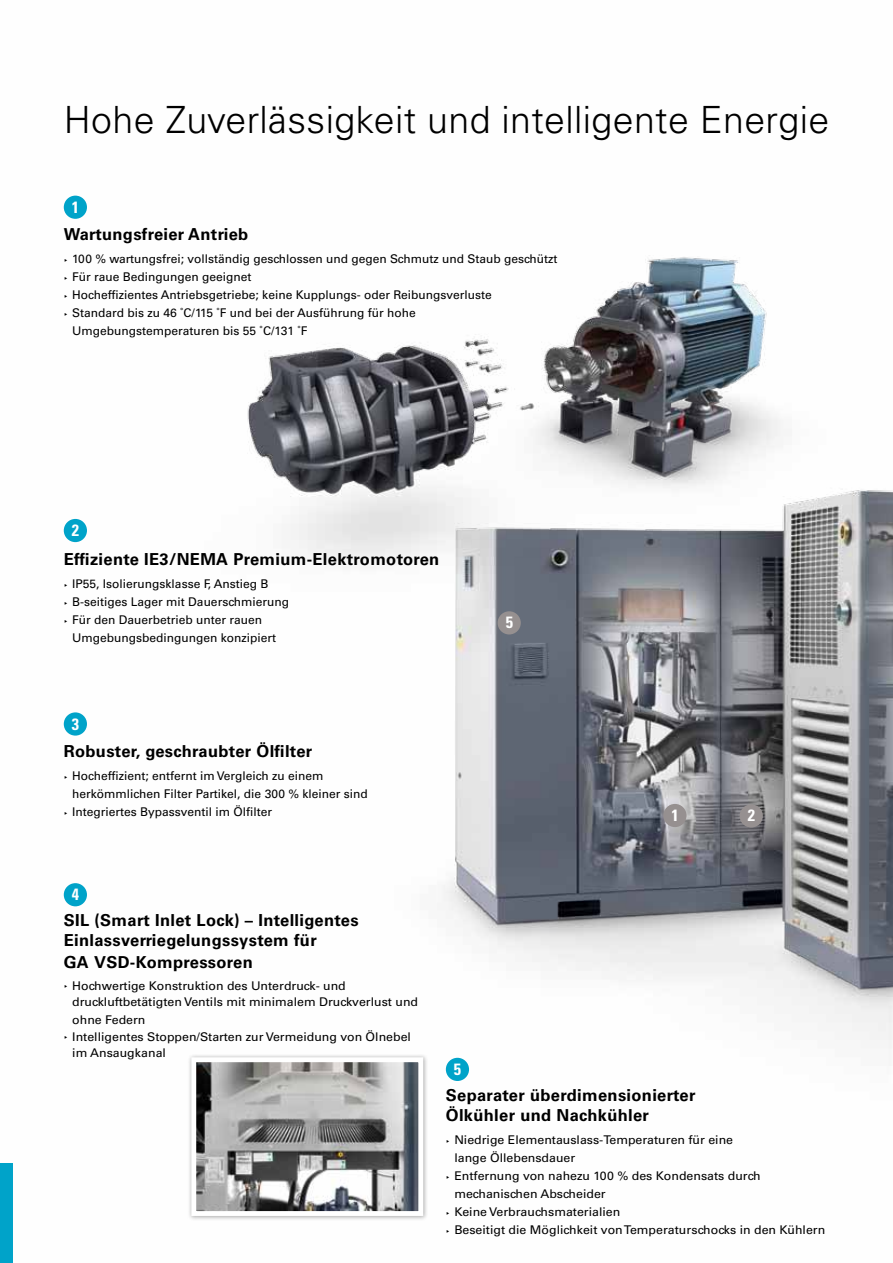
<style>
.page{position:relative;width:893px;height:1263px;background:#fff}
.page>*{position:absolute;margin:0;border:0;box-sizing:border-box;transform-origin:0 0}
.t1{font:300 37.5px "Univers LT Std";letter-spacing:.01em;color:#000}
.t2{font:700 16.5px/19.8px "Univers LT Std";letter-spacing:.02em;color:#000}
.t3{font:700 condensed 16.35px "Univers LT Std";color:#fff}
.t4{font:12px/18px "Univers LT Std";color:#000}
</style>
<div class="page">
<div style="left:0;top:1164px;width:13px;height:99px;background:#00a3c9"></div>
<div style="left:64px;top:196px;width:23px;height:23px;background:#00a3c9;border-radius:50%"></div>
<img style="left:63px;top:518px;width:830px;height:563px">
<div style="left:187px;top:1054px;width:241px;height:167px;background:#000;opacity:.33"></div>
<img style="left:197px;top:1063px;width:220px;height:147px">
<div style="left:191px;top:1057px;width:232px;height:159px;border:5px solid #fff"></div>
<img style="left:118px;top:257px;width:775px;height:386px">
<div style="left:663px;top:804px;width:23px;height:23px;background:#969090;border-radius:50%"></div>
<div style="left:498px;top:611px;width:23px;height:23px;background:#969090;border-radius:50%"></div>
<div style="left:740px;top:804px;width:23px;height:23px;background:#969090;border-radius:50%"></div>
<svg style="left:65px;top:985px;width:7px;height:4px"></svg>
<svg style="left:65px;top:1036px;width:7px;height:4px"></svg>
<svg style="left:65px;top:584px;width:7px;height:4px"></svg>
<svg style="left:65px;top:602px;width:7px;height:4px"></svg>
<svg style="left:65px;top:620px;width:7px;height:4px"></svg>
<svg style="left:65px;top:776px;width:7px;height:4px"></svg>
<svg style="left:65px;top:812px;width:7px;height:4px"></svg>
<h1 class="t1" style="left:64px;top:98px;width:767px">Hohe Zuverlässigkeit und intelligente Energie</h1>
<h3 class="t3" style="left:72px;top:197px;width:9px">1</h3>
<h2 class="t2" style="left:64px;top:224px;width:186px">Wartungsfreier Antrieb</h2>
<p class="t4" style="left:72px;top:250px;width:487px">100 % wartungsfrei; vollständig geschlossen und gegen Schmutz und Staub geschützt Für raue Bedingungen geeignet<br>Hocheffizientes Antriebsgetriebe; keine Kupplungs- oder Reibungsverluste<br>Standard bis zu 46 ˚C/115 ˚F und bei der Ausführung für hohe Umgebungstemperaturen bis 55 ˚C/131 ˚F</p>
<h3 class="t3" style="left:72px;top:520px;width:9px">2</h3>
<h2 class="t2" style="left:64px;top:549px;width:377px">Effiziente IE3/NEMA Premium-Elektromotoren</h2>
<p class="t4" style="left:72px;top:575px;width:219px">IP55, Isolierungsklasse F, Anstieg B B-seitiges Lager mit Dauerschmierung Für den Dauerbetrieb unter rauen Umgebungsbedingungen konzipiert</p>
<h3 class="t3" style="left:506px;top:612px;width:9px">5</h3>
<h3 class="t3" style="left:72px;top:714px;width:9px">3</h3>
<h2 class="t2" style="left:64px;top:741px;width:250px">Robuster, geschraubter Ölfilter</h2>
<p class="t4" style="left:72px;top:767px;width:297px">Hocheffizient; entfernt im Vergleich zu einem herkömmlichen Filter Partikel, die 300 % kleiner sind<br>Integriertes Bypassventil im Ölfilter</p>
<h3 class="t3" style="left:72px;top:884px;width:9px">4</h3>
<h2 class="t2" style="left:64px;top:911px;width:296px">SI L (Smart Inlet Lock) – Intelligentes<br>Einlassverriegelungssystem für</h2>
<h2 class="t2" style="left:64px;top:952px;width:190px">GA VSD-Kompressoren</h2>
<p class="t4" style="left:72px;top:977px;width:347px;line-height:16.5px">Hochwertige Konstruktion des Unterdruck- und druckluftbetätigten Ventils mit minimalem Druckverlust und</p>
<p class="t4" style="left:72px;top:1012px;width:340px;line-height:16.5px">ohne Federn<br>Intelligentes Stoppen/Starten zur Vermeidung von Ölnebel im Ansaugkanal</p>
<h3 class="t3" style="left:454px;top:1059px;width:9px">5</h3>
<h3 class="t3" style="left:671px;top:805px;width:9px">1</h3>
<h3 class="t3" style="left:748px;top:806px;width:9px">2</h3>
<h2 class="t2" style="left:446px;top:1085px;width:251px">Separater überdimensionierter<br>Ölkühler und Nachkühler</h2>
<p class="t4" style="left:454px;top:1131px;width:372px">Niedrige Elementauslass-Temperaturen für eine<br>lange Öllebensdauer<br>Entfernung von nahezu 100 % des Kondensats durch mechanischen Abscheider<br>Keine Verbrauchsmaterialien<br>Beseitigt die Möglichkeit von Temperaturschocks in den Kühlern</p>
</div>
